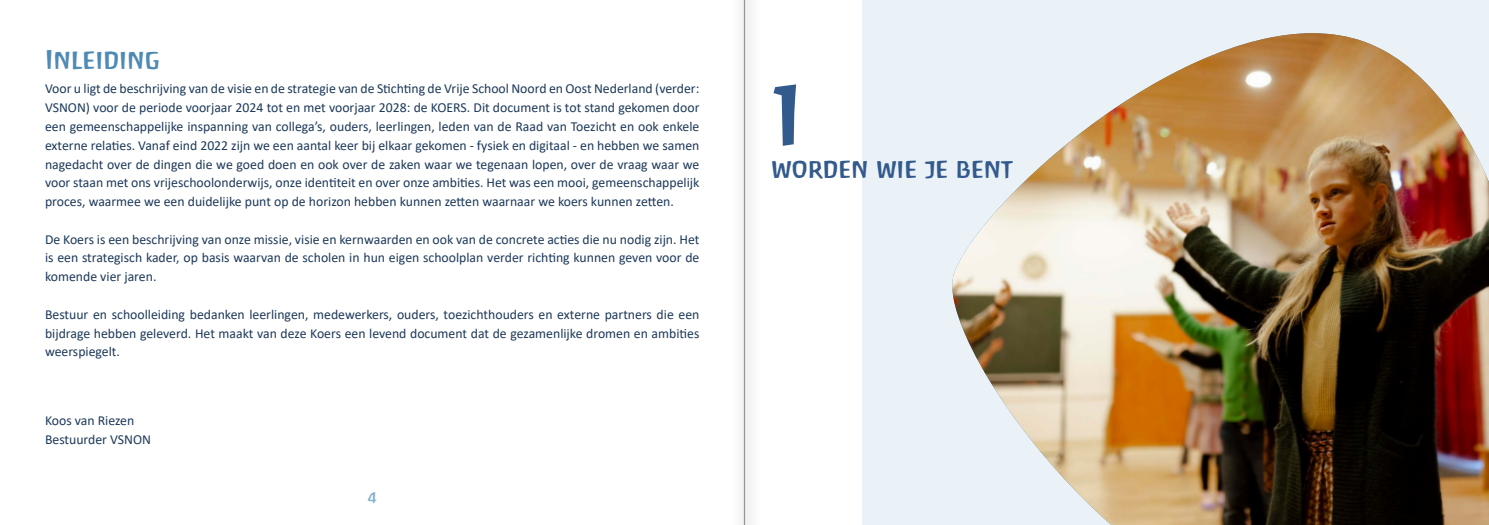
<style>
.page{position:relative;width:1489px;height:525px;background:#fff}
.page>*{position:absolute;margin:0;border:0;box-sizing:border-box;transform-origin:0 0}
.t1{font:86.5px "Antropos Freefont";color:#325a8c}
.t2{font:24.38px "Antropos Freefont";color:#4f8ab5}
.t3{font:24.12px "Antropos Freefont";color:#325a8c}
.t4{font:15px "Antropos Freefont";color:#84b1d1}
.t5{font:13.75px/18.8px "Calibri";color:#1d3959;text-align:justify}
</style>
<div class="page">
<div style="left:862px;top:0;width:626px;height:524px;background:#ebf2f7"></div>
<img style="left:952px;top:33px;width:536px;height:491px">
<div style="left:730px;top:0;width:32px;height:524px;background:#f8f8f8"></div>
<hr style="left:743px;top:0;width:2px;height:524px;background:#979696">
<h2 class="t2" style="left:45px;top:45px;width:116px">Inleiding</h2>
<p class="t5" style="left:45px;top:79px;width:656px">Voor u ligt de beschrijving van de visie en de strategie van de Stichting de Vrije School Noord en Oost Nederland (verder:<br>VSNON) voor de periode voorjaar 2024 tot en met voorjaar 2028: de KOERS. Dit document is tot stand gekomen door een gemeenschappelijke inspanning van collega’s, ouders, leerlingen, leden van de Raad van Toezicht en ook enkele externe relaties. Vanaf eind 2022 zijn we een aantal keer bij elkaar gekomen - fysiek en digitaal - en hebben we samen nagedacht over de dingen die we goed doen en ook over de zaken waar we tegenaan lopen, over de vraag waar we voor staan met ons vrijeschoolonderwijs, onze identiteit en over onze ambities. Het was een mooi, gemeenschappelijk proces, waarmee we een duidelijke punt op de horizon hebben kunnen zetten waarnaar we koers kunnen zetten.</p>
<p class="t5" style="left:45px;top:229px;width:656px">De Koers is een beschrijving van onze missie, visie en kernwaarden en ook van de concrete acties die nu nodig zijn. Het is een strategisch kader, op basis waarvan de scholen in hun eigen schoolplan verder richting kunnen geven voor de komende vier jaren.</p>
<p class="t5" style="left:45px;top:304px;width:656px">Bestuur en schoolleiding bedanken leerlingen, medewerkers, ouders, toezichthouders en externe partners die een bijdrage hebben geleverd. Het maakt van deze Koers een levend document dat de gezamenlijke dromen en ambities weerspiegelt.</p>
<p class="t5" style="left:45px;top:411px;width:108px">Koos van Riezen<br>Bestuurder VSNON</p>
<p class="t4" style="left:368px;top:487px;width:10px">4</p>
<h1 class="t1" style="left:771px;top:60px;width:34px">1</h1>
<h3 class="t3" style="left:772px;top:153px;width:243px">worden wie je bent</h3>
</div>
